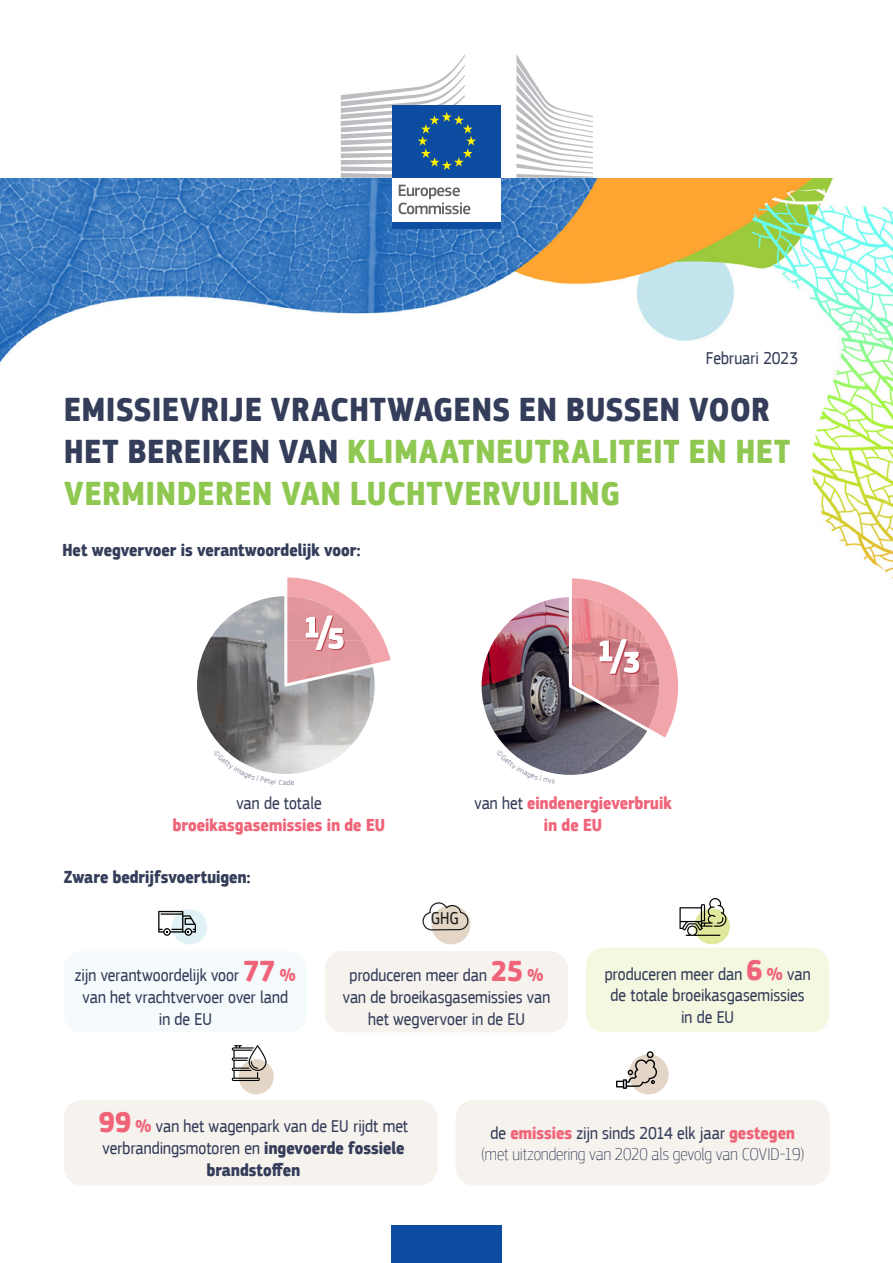
<style>
.page{position:relative;width:893px;height:1263px;background:#fff}
.page>*{position:absolute;margin:0;border:0;box-sizing:border-box;transform-origin:0 0}
.t1{font:700 34.5px/42px "EC Square Sans Cond Pro";letter-spacing:.025em;color:#8fc851}
.Fig2_2{font:18px/21.6px "EC Square Sans Cond Pro";color:#343d59;text-align:center}
.Fig2_3{font:100 18px/21.6px "EC Square Sans Cond Pro";letter-spacing:-.005em;color:#343d59;text-align:center}
.Fig1{font:700 18px/21.6px "EC Square Sans Cond Pro";letter-spacing:.005em;color:#f06479;text-align:center}
.t2{font:700 18px "EC Square Sans Cond Pro";color:#343d59}
.Date{font:18px "EC Square Sans Cond Pro";color:#343d59}
.Fig2_1{font:18px "EC Square Sans Cond Pro";color:#1c1c1c}
.s1{color:#343d59}
.s2{font-weight:400;color:#343d59}
.s3{font-weight:700;font-size:30px;color:#f06479}
.s4{font-weight:700;color:#f06479}
.s5{font-weight:700}
.s6{font-weight:400}
</style>
<div class="page">
<div style="left:391px;top:1225px;width:111px;height:38px;background:#0d4da1"></div>
<img style="left:0;top:178px;width:893px;height:401px">
<div style="left:455px;top:1100px;width:375px;height:85px;background:#f6f2ee;border-radius:18px"></div>
<div style="left:64px;top:1100px;width:373px;height:85px;background:#f6f2ee;border-radius:18px"></div>
<div style="left:586px;top:947px;width:243px;height:85px;background:#f5f8e1;border-radius:18px"></div>
<div style="left:325px;top:951px;width:243px;height:81px;background:#f6f2ee;border-radius:18px"></div>
<div style="left:64px;top:951px;width:243px;height:81px;background:#f5fbfc;border-radius:18px"></div>
<div style="left:392px;top:176px;width:109px;height:48px;background:#fff"></div>
<div style="left:392px;top:105px;width:109px;height:73px;background:#0d4da1"></div>
<svg style="left:341px;top:54px;width:135px;height:124px"></svg>
<div style="left:392px;top:222px;width:109px;height:7px;background:#0d4da1"></div>
<svg style="left:516px;top:54px;width:77px;height:124px"></svg>
<svg style="left:399px;top:185px;width:71px;height:29px"></svg>
<img style="left:197px;top:596px;width:178px;height:178px">
<svg style="left:284px;top:563px;width:121px;height:123px"></svg>
<img style="left:482px;top:597px;width:153px;height:178px">
<svg style="left:569px;top:564px;width:109px;height:183px"></svg>
<div style="left:172px;top:909px;width:35px;height:35px;background:#e0f2f5;border-radius:50%"></div>
<div style="left:694px;top:908px;width:36px;height:36px;background:#e0e89c;border-radius:50%"></div>
<svg style="left:679px;top:898px;width:48px;height:38px"></svg>
<div style="left:431px;top:905px;width:39px;height:39px;background:#e3d6c7;border-radius:50%"></div>
<svg style="left:422px;top:902px;width:46px;height:28px"></svg>
<div style="left:239px;top:1059px;width:35px;height:35px;background:#e3d6c7;border-radius:50%"></div>
<svg style="left:231px;top:1045px;width:36px;height:36px"></svg>
<div style="left:629px;top:1054px;width:40px;height:40px;background:#e3d6c7;border-radius:50%"></div>
<svg style="left:616px;top:1051px;width:41px;height:38px"></svg>
<svg style="left:158px;top:911px;width:38px;height:25px"></svg>
<svg style="left:213px;top:750px;width:81px;height:24px"></svg>
<svg style="left:496px;top:750px;width:59px;height:25px"></svg>
<p class="Date" style="left:706px;top:348px;width:94px">Februari 2023</p>
<p class="t1" style="left:64px;top:389px;width:728px"><span class="s1">EMISSIEVRIJE VRACHTWAGENS EN BUSSEN VOOR<br>HET BEREIKEN VAN</span> KLIMAATNEUTRALITEIT EN HET<br>VERMINDEREN VAN LUCHTVERVUILING</p>
<h1 class="t2" style="left:62px;top:539px;width:300px">Het wegvervoer is verantwoordelijk voor:</h1>
<p class="Fig1" style="left:173px;top:793px;width:214px"><span class="s2">van de totale </span>broeikasgasemissies in de EU</p>
<p class="Fig1" style="left:474px;top:793px;width:199px"><span class="s2">van het</span> eindenergieverbruik in de EU</p>
<h1 class="t2" style="left:64px;top:866px;width:188px">Zware bedrijfsvoertuigen:</h1>
<p class="Fig2_1" style="left:431px;top:908px;width:30px">GHG</p>
<p class="Fig2_2" style="left:75px;top:965px;width:222px">zijn verantwoordelijk voor <span class="s3">77</span> <span class="s4">% </span>van het vrachtvervoer over land in de EU</p>
<p class="Fig2_2" style="left:343px;top:965px;width:209px">produceren meer dan <span class="s3">25</span> <span class="s4">% </span>van de broeikasgasemissies van het wegvervoer in de EU</p>
<p class="Fig2_2" style="left:605px;top:963px;width:207px">produceren meer dan <span class="s3">6</span> <span class="s4">%</span> van de totale broeikasgasemissies in de EU</p>
<p class="Fig2_2" style="left:99px;top:1116px;width:311px"><span class="s3">99</span> <span class="s4">%</span> van het wagenpark van de EU rijdt met verbrandingsmotoren en <span class="s5">ingevoerde fossiele brandstoffen</span></p>
<p class="Fig2_3" style="left:481px;top:1122px;width:325px"><span class="s6">de</span> <span class="s4">emissies</span> <span class="s6">zijn sinds 2014 elk jaar</span> <span class="s4">gestegen </span>(met uitzondering van 2020 als gevolg van COVID‑19)</p>
</div>
